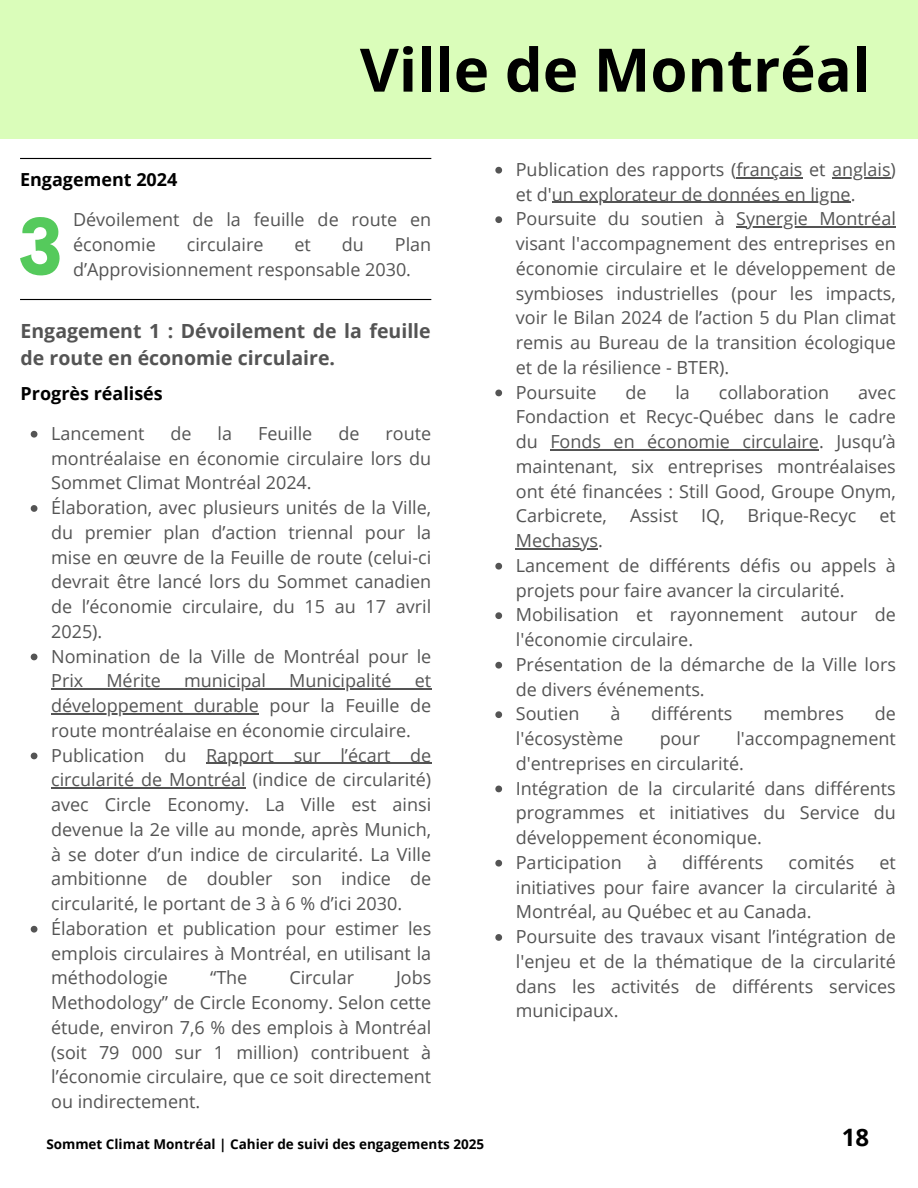
<style>
.page{position:relative;width:918px;height:1188px;background:#fff}
.page>*{position:absolute;margin:0;border:0;box-sizing:border-box;transform-origin:0 0}
.t1{font:700 60px "Open Sans";color:#000}
.t2{font:700 24px "Open Sans";color:#000}
.t3{font:700 19.5px/27px "Open Sans";color:#545454}
.t4{font:18px/24.8px "Open Sans";color:#545454}
.t5{font:700 18px "Open Sans";color:#000}
.t6{font:700 13.5px "Open Sans";color:#000}
</style>
<div class="page">
<div style="left:0;top:0;width:918px;height:138px;background:#dafdba"></div>
<hr style="left:20px;top:158px;width:411px;height:1px;background:#000">
<hr style="left:20px;top:299px;width:411px;height:1px;background:#000">
<svg style="left:20px;top:217px;width:40px;height:59px"></svg>
<svg style="left:31px;top:431px;width:6px;height:7px"></svg>
<svg style="left:31px;top:505px;width:6px;height:7px"></svg>
<svg style="left:31px;top:654px;width:6px;height:6px"></svg>
<hr style="left:51px;top:688px;width:380px;height:2px;background:#545454">
<hr style="left:51px;top:713px;width:208px;height:1px;background:#545454">
<svg style="left:31px;top:753px;width:6px;height:6px"></svg>
<hr style="left:206px;top:763px;width:225px;height:1px;background:#545454">
<hr style="left:51px;top:787px;width:195px;height:2px;background:#545454">
<svg style="left:31px;top:926px;width:6px;height:7px"></svg>
<svg style="left:495px;top:167px;width:7px;height:7px"></svg>
<hr style="left:736px;top:177px;width:67px;height:1px;background:#545454">
<hr style="left:832px;top:177px;width:59px;height:1px;background:#545454">
<hr style="left:552px;top:202px;width:299px;height:1px;background:#545454">
<svg style="left:495px;top:216px;width:7px;height:7px"></svg>
<hr style="left:736px;top:226px;width:160px;height:2px;background:#545454">
<svg style="left:495px;top:390px;width:7px;height:6px"></svg>
<hr style="left:550px;top:449px;width:269px;height:1px;background:#545454">
<hr style="left:516px;top:548px;width:82px;height:1px;background:#545454">
<svg style="left:495px;top:563px;width:7px;height:7px"></svg>
<svg style="left:495px;top:612px;width:7px;height:7px"></svg>
<svg style="left:495px;top:662px;width:7px;height:7px"></svg>
<svg style="left:495px;top:711px;width:7px;height:7px"></svg>
<svg style="left:495px;top:786px;width:7px;height:6px"></svg>
<svg style="left:495px;top:860px;width:7px;height:7px"></svg>
<svg style="left:495px;top:934px;width:7px;height:7px"></svg>
<p class="t1" style="left:360px;top:28px;width:512px">Ville de Montréal</p>
<h2 class="t5" style="left:20px;top:167px;width:159px">Engagement 2024</h2>
<h1 class="t4" style="left:73px;top:207px;width:360px">Dévoilement de la feuille de route en économie</h1>
<h1 class="t4" style="left:73px;top:232px;width:360px;text-indent:322px">Plan d’Approvisionnement responsable 2030.</h1>
<h1 class="t4" style="left:187px;top:232px;width:78px">circulaire</h1>
<h1 class="t4" style="left:294px;top:232px;width:18px">et</h1>
<h1 class="t4" style="left:342px;top:232px;width:24px">du</h1>
<p class="t3" style="left:21px;top:317px;width:412px">Engagement 1 : Dévoilement de la feuille de route en économie circulaire.</p>
<p class="t5" style="left:21px;top:380px;width:144px">Progrès réalisés</p>
<h3 class="t4" style="left:51px;top:420px;width:95px">Lancement</h3>
<h3 class="t4" style="left:171px;top:420px;width:23px">de</h3>
<h3 class="t4" style="left:218px;top:420px;width:16px">la</h3>
<h3 class="t4" style="left:258px;top:420px;width:56px">Feuille</h3>
<h3 class="t4" style="left:338px;top:420px;width:23px">de</h3>
<h3 class="t4" style="left:51px;top:420px;width:382px;text-align:justify;text-indent:334px">route montréalaise en économie circulaire lors du Sommet Climat Montréal 2024.</h3>
<p class="t4" style="left:51px;top:495px;width:382px;text-align:justify">Élaboration, avec plusieurs unités de la Ville, du premier plan d’action triennal pour la mise en œuvre de la Feuille de route (celui-ci devrait être lancé lors du Sommet canadien de l’économie circulaire, du 15 au 17 avril 2025).</p>
<h2 class="t4" style="left:51px;top:643px;width:382px">Nomination de la Ville de Montréal pour le</h2>
<h2 class="t4" style="left:51px;top:668px;width:34px">Prix</h2>
<h2 class="t4" style="left:106px;top:668px;width:56px">Mérite</h2>
<h2 class="t4" style="left:184px;top:668px;width:84px">municipal</h2>
<h2 class="t4" style="left:289px;top:668px;width:104px">Municipalité</h2>
<h2 class="t4" style="left:415px;top:668px;width:18px">et</h2>
<p class="t4" style="left:51px;top:693px;width:382px">développement durable pour la Feuille de route montréalaise en économie circulaire.<br>Publication du</p>
<p class="t4" style="left:51px;top:742px;width:382px;text-indent:155px">Rapport sur l’écart de circularité de Montréal (indice de circularité) avec Circle Economy. La Ville est ainsi devenue la 2e ville au monde, après Munich, à se doter d’un indice de circularité. La Ville ambitionne de doubler son indice de circularité, le portant de 3 à 6 % d’ici 2030.<br>Élaboration et publication pour estimer les</p>
<p class="t4" style="left:51px;top:940px;width:382px">emplois circulaires à Montréal, en utilisant la méthodologie</p>
<p class="t4" style="left:51px;top:965px;width:382px;text-align:justify;text-indent:345px">Jobs Methodology” de Circle Economy. Selon cette étude, environ 7,6 % des emplois à Montréal (soit 79 000 sur 1 million) contribuent à l’économie circulaire, que ce soit directement ou indirectement.</p>
<p class="t4" style="left:210px;top:965px;width:39px">“The</p>
<p class="t4" style="left:289px;top:965px;width:66px">Circular</p>
<p class="t4" style="left:516px;top:156px;width:382px">Publication des rapports (français et anglais)</p>
<p class="t4" style="left:516px;top:181px;width:341px">et d'un explorateur de données en ligne.</p>
<p class="t4" style="left:516px;top:206px;width:211px">Poursuite du soutien à</p>
<p class="t4" style="left:516px;top:206px;width:382px;text-indent:220px">Synergie Montréal visant l'accompagnement des entreprises en économie circulaire et le développement de symbioses industrielles (pour les impacts, voir le Bilan 2024 de l’action 5 du Plan climat remis au Bureau de la transition écologique et de la résilience - BTER).<br>Poursuite</p>
<p class="t4" style="left:625px;top:379px;width:23px">de</p>
<p class="t4" style="left:675px;top:379px;width:16px">la</p>
<p class="t4" style="left:719px;top:379px;width:112px">collaboration</p>
<p class="t4" style="left:858px;top:379px;width:39px">avec</p>
<p class="t4" style="left:516px;top:404px;width:382px;text-align:justify">Fondaction et Recyc-Québec dans le cadre du Fonds en économie circulaire. Jusqu’à maintenant, six entreprises montréalaises ont été financées : Still Good, Groupe Onym, Carbicrete,</p>
<p class="t4" style="left:630px;top:503px;width:50px">Assist</p>
<p class="t4" style="left:701px;top:503px;width:25px">IQ,</p>
<p class="t4" style="left:748px;top:503px;width:110px">Brique-Recyc</p>
<p class="t4" style="left:880px;top:503px;width:18px">et</p>
<p class="t4" style="left:516px;top:528px;width:382px">Mechasys.<br>Lancement de différents défis ou appels à projets pour faire avancer la circularité.<br>Mobilisation et rayonnement autour de l'économie circulaire.<br>Présentation de la démarche de la Ville lors de divers événements.<br>Soutien</p>
<p class="t4" style="left:610px;top:701px;width:12px">à</p>
<p class="t4" style="left:651px;top:701px;width:83px">différents</p>
<p class="t4" style="left:763px;top:701px;width:82px">membres</p>
<p class="t4" style="left:875px;top:701px;width:23px">de</p>
<p class="t4" style="left:516px;top:726px;width:109px">l'écosystème</p>
<p class="t4" style="left:660px;top:726px;width:42px">pour</p>
<p class="t4" style="left:736px;top:726px;width:161px">l'accompagnement</p>
<p class="t4" style="left:516px;top:750px;width:382px">d'entreprises en circularité.<br>Intégration de la circularité dans différents programmes et initiatives du Service du</p>
<p class="t4" style="left:516px;top:825px;width:248px">développement économique.<br>Participation</p>
<p class="t4" style="left:647px;top:849px;width:12px">à</p>
<p class="t4" style="left:682px;top:849px;width:83px">différents</p>
<p class="t4" style="left:789px;top:849px;width:67px">comités</p>
<p class="t4" style="left:516px;top:849px;width:382px;text-align:right">et<br>initiatives pour faire avancer la circularité à</p>
<p class="t4" style="left:516px;top:899px;width:382px">Montréal, au Québec et au Canada.<br>Poursuite des travaux visant l’intégration de l'enjeu et de la thématique de la circularité</p>
<p class="t4" style="left:516px;top:973px;width:382px">dans les activités de différents services municipaux.</p>
<p class="t6" style="left:46px;top:1134px;width:439px">Sommet Climat Montréal | Cahier de suivi des engagements 2025</p>
<p class="t2" style="left:842px;top:1121px;width:29px">18</p>
</div>
